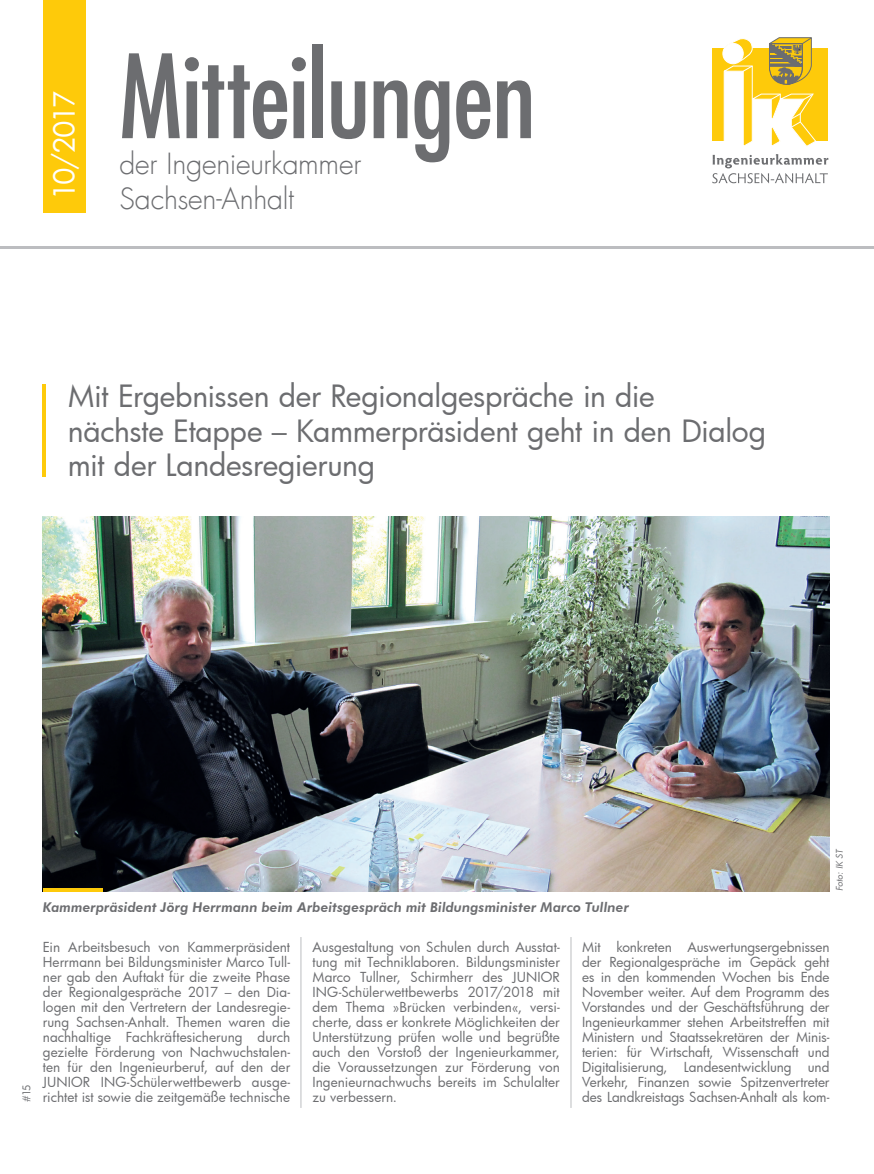
<style>
.page{position:relative;width:874px;height:1174px;background:#fff}
.page>*{position:absolute;margin:0;border:0;box-sizing:border-box;transform-origin:0 0}
.t1{font:condensed 112.5px "Futura LT";letter-spacing:-.01em;color:#6c6d70}
.t2{font:30px/34.5px "Futura Bk";letter-spacing:-.01em;color:#6c6d70}
.t3{font:300 28.5px/35.4px "Futura LT";letter-spacing:-.005em;color:#6c6d70}
.t4{font:28.5px "Futura Bk";letter-spacing:-.085em;color:#fff}
.t5{font:13.5px/15px "Futura Bk";letter-spacing:-.005em;color:#6c6d70;text-align:justify}
.t6{font:italic 800 13.5px "Futura BT";letter-spacing:.005em;color:#6c6d70}
.t7{font:10.5px "Futura Bk";color:#6c6d70}
.t8{font:italic 9px "Futura Bk";color:#6c6d70}
</style>
<div class="page">
<svg style="left:712px;top:154px;width:116px;height:29px"></svg>
<div style="left:712px;top:48px;width:116px;height:93px;background:#feca0a"></div>
<svg style="left:722px;top:37px;width:94px;height:109px"></svg>
<div style="left:43px;top:0;width:42px;height:213px;background:#feca0a"></div>
<hr style="left:0;top:246px;width:874px;height:2px;background:#bcbdc0">
<hr style="left:301px;top:937px;width:1px;height:171px;background:#bcbdc0">
<hr style="left:571px;top:937px;width:1px;height:171px;background:#bcbdc0">
<hr style="left:43px;top:384px;width:3px;height:93px;background:#feca0a">
<img style="left:43px;top:517px;width:786px;height:375px">
<hr style="left:43px;top:888px;width:59px;height:4px;background:#feca0a">
<h3 class="t4" style="left:45px;top:200px;width:111px;rotate:-90deg">10/2017</h3>
<h1 class="t1" style="left:119px;top:29px;width:418px">Mitteilungen</h1>
<h3 class="t3" style="left:119px;top:147px;width:244px">der Ingenieurkammer<br>Sachsen-Anhalt</h3>
<h2 class="t2" style="left:68px;top:378px;width:700px">Mit Ergebnissen der Regionalgespräche in die<br>nächste Etappe – Kammerpräsident geht in den Dialog mit der Landesregierung</h2>
<p class="t7" style="left:19px;top:1102px;width:19px;rotate:-90deg">#15</p>
<p class="t6" style="left:43px;top:899px;width:588px">Kammerpräsident Jörg Herrmann beim Arbeitsgespräch mit Bildungsminister Marco Tullner</p>
<p class="t8" style="left:833px;top:891px;width:45px;rotate:-90deg">Foto: IK ST</p>
<p class="t5" style="left:43px;top:939px;width:249px">Ein Arbeitsbesuch von Kammerpräsident Herrmann bei Bildungsminister Marco Tull&shy;ner gab den Auftakt für die zweite Phase der Regionalgespräche 2017 – den Dia&shy;logen mit den Vertretern der Landesregie&shy;rung Sachsen-Anhalt. Themen waren die nachhaltige Fachkräftesicherung durch gezielte Förderung von Nachwuchstalen&shy;ten für den Ingenieurberuf, auf den der JUNIOR ING-Schülerwettbewerb ausge&shy;richtet ist sowie die zeitgemäße technische</p>
<p class="t5" style="left:312px;top:939px;width:249px">Ausgestaltung von Schulen durch Ausstat&shy;tung mit Techniklaboren. Bildungsminister Marco Tullner, Schirmherr des JUNIOR ING-Schülerwettbewerbs 2017/2018 mit dem Thema »Brücken verbinden«, versi&shy;cherte, dass er konkrete Möglichkeiten der Unterstützung prüfen wolle und begrüßte auch den Vorstoß der Ingenieurkammer, die Voraussetzungen zur Förderung von Ingenieurnachwuchs bereits im Schulalter zu verbessern.</p>
<p class="t5" style="left:582px;top:939px;width:249px">Mit konkreten Auswertungsergebnissen der Regionalgespräche im Gepäck geht es in den kommenden Wochen bis Ende November weiter. Auf dem Programm des Vorstandes und der Geschäftsführung der Ingenieurkammer stehen Arbeitstreffen mit Ministern und Staatssekretären der Minis&shy;terien: für Wirtschaft, Wissenschaft und Digitalisierung, Landesentwicklung und Verkehr, Finanzen sowie Spitzenvertreter des Landkreistags Sachsen-Anhalt als kom-</p>
</div>
